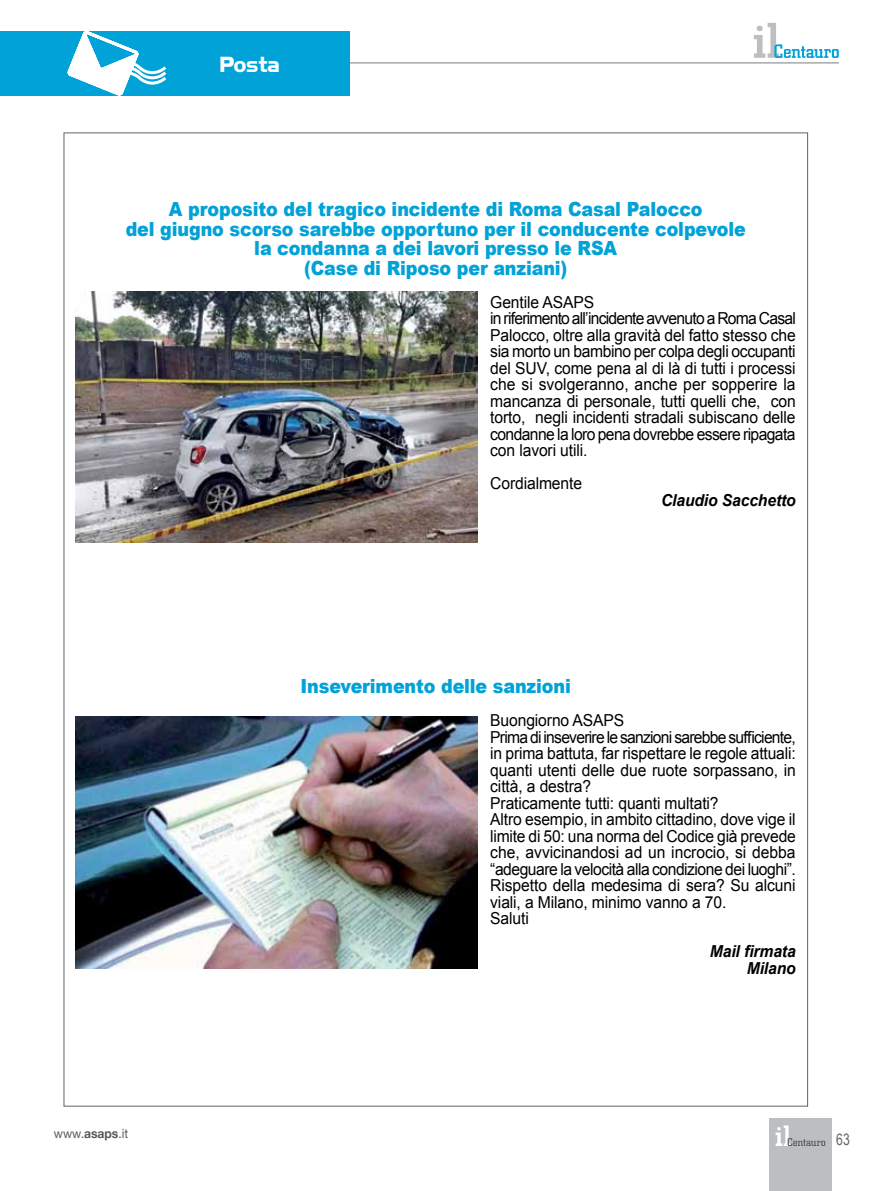
<style>
.page{position:relative;width:893px;height:1191px;background:#fff}
.page>*{position:absolute;margin:0;border:0;box-sizing:border-box;transform-origin:0 0}
.t1{font:900 19.5px/19.5px "Arial";letter-spacing:-.01em;color:#00a2d7;text-align:center;scale:.9 1}
.t2{font:700 19.5px "Highland Gothic FLF";letter-spacing:-.01em;color:#fff}
.t3{font:16.5px/16.5px "Arial";letter-spacing:-.01em;color:#000;scale:.95 1}
.t4{font:italic 700 16.5px/16.5px "Arial";letter-spacing:-.01em;color:#000;text-align:right;scale:.95 1}
.t5{font:15.75px "Arial Narrow";color:#636466;scale:.95 1}
.t6{font:12.75px "Helvetica Neue";color:#58595b;scale:.95 1}
.s1{font-weight:700}
</style>
<div class="page">
<hr style="left:54px;top:62px;width:785px;height:2px;background:#a7a9ac">
<svg style="left:754px;top:23px;width:85px;height:35px"></svg>
<div style="left:770px;top:1118px;width:62px;height:73px;background:#bcbec0"></div>
<svg style="left:776px;top:1125px;width:49px;height:21px"></svg>
<div style="left:0;top:31px;width:350px;height:65px;background:#00a2d7"></div>
<svg style="left:67px;top:31px;width:100px;height:65px"></svg>
<img style="left:76px;top:291px;width:401px;height:252px">
<img style="left:76px;top:716px;width:401px;height:252px">
<p class="t2" style="left:220px;top:51px;width:61px">Posta</p>
<p class="t1" style="left:126px;top:199px;width:690px">A proposito del tragico incidente di Roma Casal Palocco<br>del giugno scorso sarebbe opportuno per il conducente colpevole la condanna a dei lavori presso le RSA<br>(Case di Riposo per anziani)</p>
<p class="t3" style="left:490px;top:294px;width:323px">Gentile ASAPS<br>in riferimento all’incidente avvenuto a Roma Casal Palocco, oltre alla gravità del fatto stesso che sia morto un bambino per colpa degli occupanti del SUV, come pena al di là di tutti i processi che si svolgeranno, anche per sopperire la mancanza di personale, tutti quelli che, con torto, negli incidenti stradali subiscano delle condanne la loro pena dovrebbe essere ripagata con lavori utili.</p>
<p class="t3" style="left:490px;top:475px;width:98px">Cordialmente</p>
<p class="t4" style="left:661px;top:492px;width:143px">Claudio Sacchetto</p>
<p class="t1" style="left:301px;top:676px;width:302px">Inseverimento delle sanzioni</p>
<p class="t3" style="left:490px;top:712px;width:323px">Buongiorno ASAPS<br>Prima di inseverire le sanzioni sarebbe sufficiente, in prima battuta, far rispettare le regole attuali: quanti utenti delle due ruote sorpassano, in città, a destra?<br>Praticamente tutti: quanti multati?<br>Altro esempio, in ambito cittadino, dove vige il limite di 50: una norma del Codice già prevede che, avvicinandosi ad un incrocio, si debba “adeguare la velocità alla condizione dei luoghi”.<br>Rispetto della medesima di sera? Su alcuni viali, a Milano, minimo vanno a 70.<br>Saluti</p>
<p class="t4" style="left:710px;top:943px;width:92px">Mail firmata<br>Milano</p>
<p class="t6" style="left:54px;top:1126px;width:80px">www.<span class="s1">asaps</span>.it</p>
<p class="t5" style="left:836px;top:1127px;width:16px">63</p>
</div>
